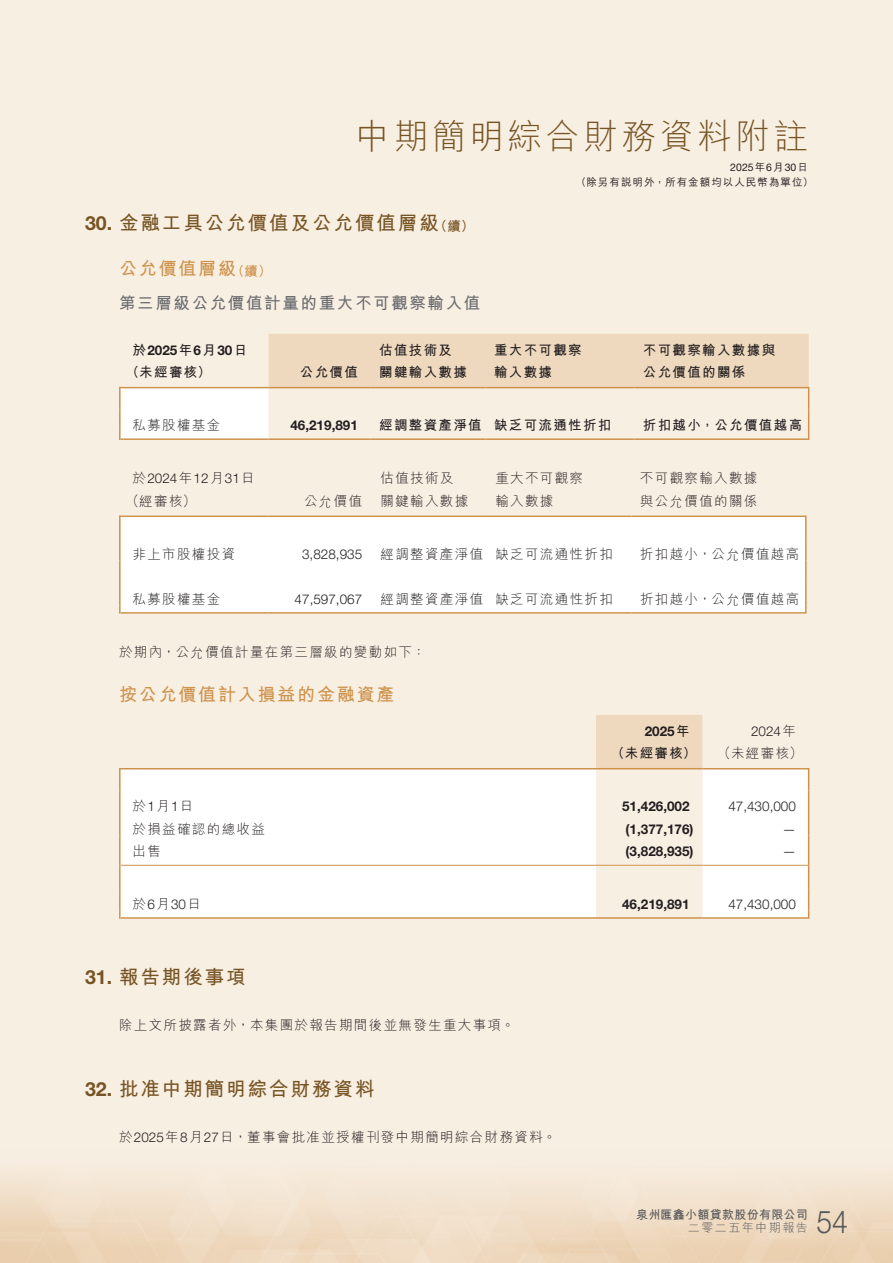
<style>
.page{position:relative;width:893px;height:1263px;background:#f8efe3}
.page>*{position:absolute;margin:0;border:0;box-sizing:border-box;transform-origin:0 0}
.t1{font:300 34.5px "M Hei HK";letter-spacing:.1em;color:#775424}
.t2{font:300 31.5px "Helvetica Neue LT Std";color:#57585a;scale:.9 1}
.t3{font:700 19.5px "M Hei HK";letter-spacing:.1em;color:#775424}
.t4{font:700 18px "M Hei HK";letter-spacing:.1em;color:#ce924b}
.t5{font:700 16.5px "M Hei HK";letter-spacing:.1em;color:#6c6d70}
.t6{font:300 13.5px/22.5px "M Hei HK";letter-spacing:.1em;color:#231f20}
.t7{font:700 13.5px/22.5px "M Hei HK";letter-spacing:.1em;color:#231f20}
.t8{font:700 13.5px "Helvetica Neue LT Std";color:#231f20}
.t9{font:300 13.5px "Helvetica Neue LT Std";color:#231f20}
.t10{font:700 13.5px "M Hei HK";color:#775424}
.t11{font:700 13.5px "M Hei HK";color:#ce924b}
.t12{font:700 12px "M Hei HK";letter-spacing:.025em;color:#57585a}
.t13{font:300 12px "M Hei HK";letter-spacing:.125em;color:#57585a}
.t14{font:500 10.5px "M Hei HK";letter-spacing:.1em;color:#231f20}
.t15{font:10.5px "Helvetica Neue LT Std";color:#231f20}
.s1{font-family:"M Hei HK";font-weight:500}
.s2{font-family:"Helvetica Neue LT Std"}
.s3{font-family:"M Hei HK"}
</style>
<div class="page">
<svg style="left:119px;top:334px;width:690px;height:106px"></svg>
<hr style="left:120px;top:387px;width:149px;height:1px;background:#ce924b">
<hr style="left:269px;top:387px;width:102px;height:1px;background:#ce924b">
<hr style="left:371px;top:387px;width:114px;height:1px;background:#ce924b">
<hr style="left:485px;top:387px;width:149px;height:1px;background:#ce924b">
<hr style="left:634px;top:387px;width:175px;height:1px;background:#ce924b">
<hr style="left:121px;top:438px;width:148px;height:2px;background:#ce924b">
<hr style="left:269px;top:438px;width:102px;height:2px;background:#ce924b">
<hr style="left:371px;top:438px;width:114px;height:2px;background:#ce924b">
<hr style="left:485px;top:438px;width:149px;height:2px;background:#ce924b">
<hr style="left:634px;top:438px;width:174px;height:2px;background:#ce924b">
<div style="left:121px;top:517px;width:684px;height:95px;background:#fff"></div>
<hr style="left:119px;top:515px;width:2px;height:23px;background:#ce924b">
<hr style="left:119px;top:538px;width:2px;height:22px;background:#ce924b">
<hr style="left:119px;top:560px;width:2px;height:23px;background:#ce924b">
<hr style="left:119px;top:583px;width:2px;height:22px;background:#ce924b">
<svg style="left:119px;top:605px;width:2px;height:9px"></svg>
<svg style="left:805px;top:517px;width:1px;height:97px"></svg>
<hr style="left:120px;top:515px;width:149px;height:2px;background:#ce924b">
<hr style="left:269px;top:515px;width:103px;height:2px;background:#ce924b">
<hr style="left:372px;top:515px;width:115px;height:2px;background:#ce924b">
<hr style="left:487px;top:515px;width:144px;height:2px;background:#ce924b">
<hr style="left:631px;top:515px;width:175px;height:2px;background:#ce924b">
<hr style="left:121px;top:612px;width:148px;height:2px;background:#ce924b">
<hr style="left:269px;top:612px;width:103px;height:2px;background:#ce924b">
<hr style="left:372px;top:612px;width:115px;height:2px;background:#ce924b">
<hr style="left:487px;top:612px;width:144px;height:2px;background:#ce924b">
<hr style="left:631px;top:612px;width:174px;height:2px;background:#ce924b">
<div style="left:121px;top:769px;width:687px;height:148px;background:#fff"></div>
<svg style="left:596px;top:715px;width:106px;height:202px"></svg>
<hr style="left:119px;top:768px;width:2px;height:22px;background:#ce924b">
<hr style="left:119px;top:790px;width:2px;height:23px;background:#ce924b">
<hr style="left:119px;top:813px;width:2px;height:22px;background:#ce924b">
<hr style="left:119px;top:835px;width:2px;height:23px;background:#ce924b">
<svg style="left:119px;top:858px;width:2px;height:8px"></svg>
<hr style="left:119px;top:866px;width:2px;height:22px;background:#ce924b">
<hr style="left:119px;top:888px;width:2px;height:23px;background:#ce924b">
<svg style="left:119px;top:911px;width:2px;height:8px"></svg>
<svg style="left:808px;top:769px;width:1px;height:150px"></svg>
<hr style="left:120px;top:768px;width:476px;height:1px;background:#ce924b">
<hr style="left:596px;top:768px;width:106px;height:1px;background:#ce924b">
<hr style="left:702px;top:768px;width:107px;height:1px;background:#ce924b">
<hr style="left:121px;top:865px;width:475px;height:1px;background:#ce924b">
<hr style="left:596px;top:865px;width:106px;height:1px;background:#ce924b">
<hr style="left:702px;top:865px;width:106px;height:1px;background:#ce924b">
<hr style="left:121px;top:917px;width:475px;height:2px;background:#ce924b">
<hr style="left:596px;top:917px;width:106px;height:2px;background:#ce924b">
<hr style="left:702px;top:917px;width:106px;height:2px;background:#ce924b">
<h1 class="t1" style="left:356px;top:119px;width:453px">中期簡明綜合財務資料附註</h1>
<p class="t15" style="left:730px;top:161px;width:79px">2025<span class="s1">年</span>6<span class="s1">月</span>30<span class="s1">日</span></p>
<p class="t14" style="left:576px;top:174px;width:239px">（除另有說明外，所有金額均以人民幣為單位(</p>
<p class="t10" style="left:434px;top:216px;width:42px">（續(</p>
<h3 class="t3" style="left:85px;top:209px;width:355px"><span class="s2">30.</span> 金融工具公允價值及公允價值層級</h3>
<p class="t11" style="left:231px;top:261px;width:42px">（續(</p>
<h3 class="t4" style="left:119px;top:256px;width:118px">公允價值層級</h3>
<p class="t5" style="left:119px;top:291px;width:363px">第三層級公允價值計量的重大不可觀察輸入值</p>
<p class="t8" style="left:133px;top:341px;width:116px"><span class="s3">於</span>2025<span class="s3">年</span>6<span class="s3">月</span>30<span class="s3">日</span></p>
<p class="t7" style="left:300px;top:360px;width:60px">公允價值</p>
<p class="t7" style="left:379px;top:337px;width:89px">估值技術及關鍵輸入數據</p>
<p class="t7" style="left:494px;top:337px;width:89px">重大不可觀察輸入數據</p>
<p class="t7" style="left:643px;top:337px;width:134px">不可觀察輸入數據與公允價值的關係</p>
<p class="t7" style="left:126px;top:360px;width:87px">（未經審核）</p>
<p class="t6" style="left:133px;top:414px;width:89px">私募股權基金</p>
<p class="t8" style="left:290px;top:417px;width:69px">46,219,891</p>
<p class="t7" style="left:379px;top:413px;width:104px">經調整資產淨值</p>
<p class="t7" style="left:494px;top:413px;width:119px">缺乏可流通性折扣</p>
<p class="t7" style="left:643px;top:413px;width:161px">折扣越小，公允價值越高</p>
<p class="t9" style="left:133px;top:470px;width:124px"><span class="s3">於</span>2024<span class="s3">年</span>12<span class="s3">月</span>31<span class="s3">日</span></p>
<p class="t6" style="left:126px;top:489px;width:72px">（經審核）</p>
<p class="t6" style="left:133px;top:542px;width:104px">非上市股權投資</p>
<p class="t6" style="left:304px;top:489px;width:60px">公允價值</p>
<p class="t9" style="left:302px;top:546px;width:62px">3,828,935</p>
<p class="t6" style="left:381px;top:467px;width:89px">估值技術及關鍵輸入數據</p>
<p class="t6" style="left:495px;top:467px;width:89px">重大不可觀察輸入數據</p>
<p class="t6" style="left:640px;top:467px;width:119px">不可觀察輸入數據與公允價值的關係</p>
<p class="t6" style="left:640px;top:542px;width:161px">折扣越小，公允價值越高</p>
<p class="t6" style="left:381px;top:542px;width:104px">經調整資產淨值</p>
<p class="t6" style="left:495px;top:542px;width:119px">缺乏可流通性折扣</p>
<p class="t6" style="left:133px;top:587px;width:89px">私募股權基金</p>
<p class="t9" style="left:295px;top:591px;width:69px">47,597,067</p>
<p class="t6" style="left:381px;top:587px;width:104px">經調整資產淨值</p>
<p class="t6" style="left:495px;top:587px;width:119px">缺乏可流通性折扣</p>
<p class="t6" style="left:640px;top:587px;width:161px">折扣越小，公允價值越高</p>
<p class="t6" style="left:119px;top:640px;width:308px">於期內，公允價值計量在第三層級的變動如下：</p>
<h3 class="t4" style="left:119px;top:682px;width:277px">按公允價值計入損益的金融資產</h3>
<p class="t6" style="left:133px;top:795px;width:62px">於<span class="s2">1</span>月<span class="s2">1</span>日</p>
<p class="t6" style="left:133px;top:817px;width:134px">於損益確認的總收益</p>
<p class="t6" style="left:133px;top:840px;width:30px">出售</p>
<p class="t6" style="left:133px;top:892px;width:70px">於<span class="s2">6</span>月<span class="s2">30</span>日</p>
<h3 class="t3" style="left:85px;top:962px;width:162px"><span class="s2">31.</span> 報告期後事項</h3>
<p class="t6" style="left:119px;top:1013px;width:397px">除上文所披露者外，本集團於報告期間後並無發生重大事項。</p>
<h3 class="t3" style="left:85px;top:1075px;width:291px"><span class="s2">32.</span> 批准中期簡明綜合財務資料</h3>
<p class="t6" style="left:119px;top:1126px;width:439px">於<span class="s2">2025</span>年<span class="s2">8</span>月<span class="s2">27</span>日，董事會批准並授權刊發中期簡明綜合財務資料。</p>
<p class="t8" style="left:645px;top:722px;width:46px">2025<span class="s3">年</span></p>
<p class="t9" style="left:751px;top:723px;width:46px">2024<span class="s3">年</span></p>
<p class="t7" style="left:611px;top:741px;width:87px">（未經審核）</p>
<p class="t6" style="left:718px;top:742px;width:87px">（未經審核(</p>
<p class="t8" style="left:622px;top:798px;width:69px">51,426,002</p>
<p class="t9" style="left:728px;top:798px;width:69px">47,430,000</p>
<p class="t8" style="left:626px;top:821px;width:70px">)1,377,176(</p>
<p class="t9" style="left:782px;top:821px;width:15px">—</p>
<p class="t8" style="left:626px;top:843px;width:70px">)3,828,935(</p>
<p class="t9" style="left:782px;top:843px;width:15px">—</p>
<p class="t8" style="left:622px;top:896px;width:69px">46,219,891</p>
<p class="t9" style="left:728px;top:896px;width:69px">47,430,000</p>
<p class="t12" style="left:636px;top:1205px;width:173px">泉州匯鑫小額貸款股份有限公司</p>
<h2 class="t2" style="left:816px;top:1203px;width:37px">54</h2>
<p class="t13" style="left:688px;top:1221px;width:121px">二零二五年中期報告</p>
</div>
